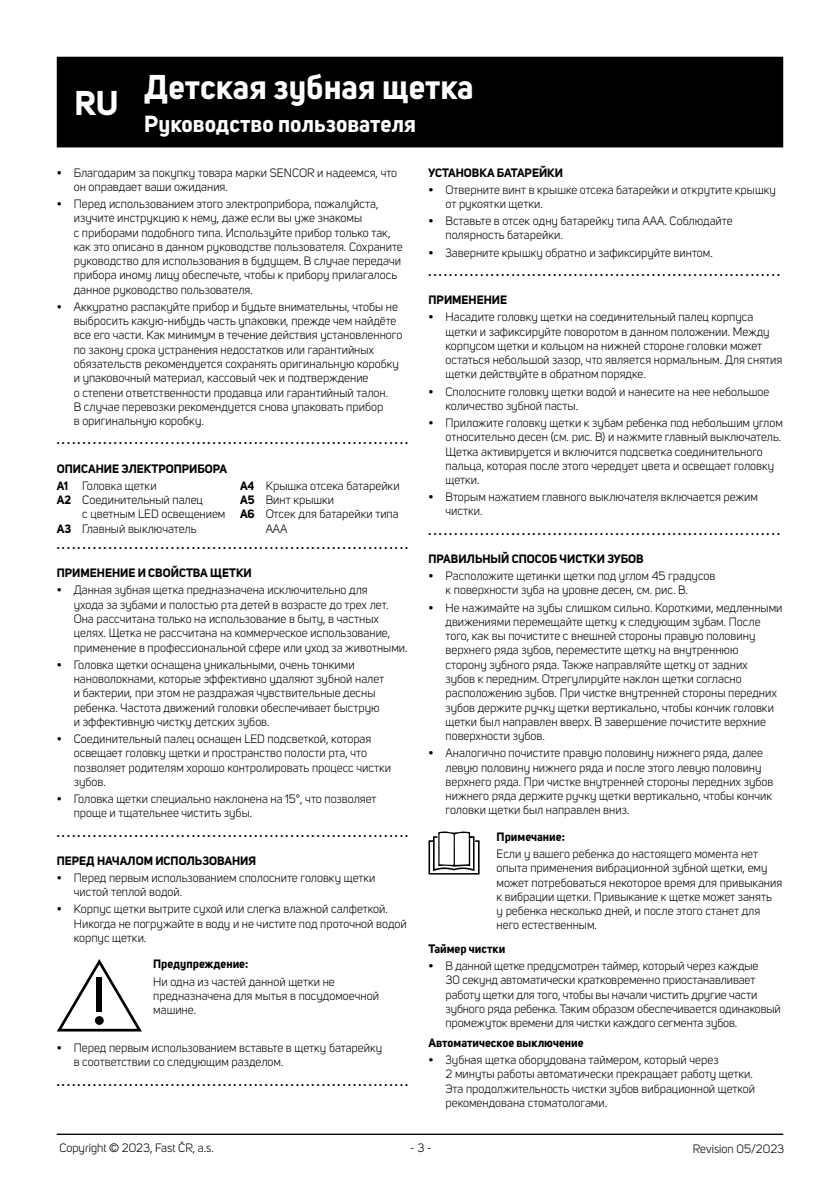
<style>
.page{position:relative;width:840px;height:1191px;background:#fff}
.page>*{position:absolute;margin:0;border:0;box-sizing:border-box;transform-origin:0 0}
.t1{font:700 34px "Uni Sans";color:#fff}
.t2{font:700 23px "Uni Sans";color:#fff}
.t3{font:12px/14.2px "Uni Sans";color:#000}
.t4{font:700 12px/17.2px "Uni Sans";color:#000}
.s1{font-weight:400}
.s2{font-weight:700}
</style>
<div class="page">
<hr style="left:57px;top:1133px;width:725px;height:1px;background:#000">
<svg style="left:57px;top:959px;width:85px;height:72px"></svg>
<div style="left:96px;top:976px;width:6px;height:35px;background:#000"></div>
<div style="left:95px;top:1016px;width:9px;height:9px;background:#000;border-radius:50%"></div>
<svg style="left:428px;top:831px;width:51px;height:43px"></svg>
<div style="left:57px;top:57px;width:725px;height:90px;background:#000"></div>
<h1 class="t1" style="left:74px;top:82px;width:46px">RU</h1>
<h1 class="t1" style="left:144px;top:66px;width:331px">Детская зубная щетка</h1>
<h2 class="t2" style="left:144px;top:110px;width:273px">Руководство пользователя</h2>
<p class="t3" style="left:74px;top:165px;width:325px;text-indent:-17px">• Благодарим за покупку товара марки SENCOR и надеемся, что он оправдает ваши ожидания.</p>
<p class="t3" style="left:74px;top:197px;width:330px;text-indent:-17px">• Перед использованием этого электроприбора, пожалуйста, изучите инструкцию к нему, даже если вы уже знакомы<br>с приборами подобного типа. Используйте прибор только так, как это описано в данном руководстве пользователя. Сохраните руководство для использования в будущем. В случае передачи прибора иному лицу обеспечьте, чтобы к прибору прилагалось данное руководство пользователя.</p>
<p class="t3" style="left:74px;top:300px;width:330px;text-indent:-17px">• Аккуратно распакуйте прибор и будьте внимательны, чтобы не выбросить какую-нибудь часть упаковки, прежде чем найдёте все его части. Как минимум в течение действия установленного по закону срока устранения недостатков или гарантийных обязательств рекомендуется сохранять оригинальную коробку и упаковочный материал, кассовый чек и подтверждение<br>о степени ответственности продавца или гарантийный талон.<br>В случае перевозки рекомендуется снова упаковать прибор<br>в оригинальную коробку.</p>
<p class="t4" style="left:57px;top:431px;width:353px">. . . . . . . . . . . . . . . . . . . . . . . . . . . . . . . . . . . . . . . . . . . . . . . . . . . . . . . . . . . . . . . . . . . .</p>
<p class="t4" style="left:57px;top:460px;width:172px">ОПИСАНИЕ ЭЛЕКТРОПРИБОРА<br>A1 <span class="s1">Головка щетки</span></p>
<p class="t3" style="left:57px;top:493px;width:148px"><span class="s2">A2</span> Соединительный палец</p>
<p class="t3" style="left:82px;top:507px;width:145px">с цветным LED освещением</p>
<p class="t3" style="left:57px;top:521px;width:141px"><span class="s2">A3</span> Главный выключатель</p>
<p class="t3" style="left:240px;top:478px;width:161px"><span class="s2">A4</span> Крышка отсека батарейки</p>
<p class="t3" style="left:240px;top:493px;width:95px"><span class="s2">A5</span> Винт крышки</p>
<p class="t3" style="left:240px;top:507px;width:160px"><span class="s2">A6</span> Отсек для батарейки типа</p>
<p class="t3" style="left:265px;top:521px;width:23px">AAA</p>
<p class="t4" style="left:57px;top:536px;width:353px">. . . . . . . . . . . . . . . . . . . . . . . . . . . . . . . . . . . . . . . . . . . . . . . . . . . . . . . . . . . . . . . . . . . .</p>
<p class="t4" style="left:57px;top:564px;width:196px">ПРИМЕНЕНИЕ И СВОЙСТВА ЩЕТКИ</p>
<p class="t3" style="left:74px;top:583px;width:335px;text-indent:-17px">• Данная зубная щетка предназначена исключительно для<br>ухода за зубами и полостью рта детей в возрасте до трех лет.<br>Она рассчитана только на использование в быту, в частных целях. Щетка не рассчитана на коммерческое использование, применение в профессиональной сфере или уход за животными.</p>
<p class="t3" style="left:74px;top:657px;width:312px;text-indent:-17px">• Головка щетки оснащена уникальными, очень тонкими нановолокнами, которые эффективно удаляют зубной налет и бактерии, при этом не раздражая чувствительные десны ребенка. Частота движений головки обеспечивает быструю и эффективную чистку детских зубов.</p>
<p class="t3" style="left:74px;top:732px;width:319px;text-indent:-17px">• Соединительный палец оснащен LED подсветкой, которая освещает головку щетки и пространство полости рта, что позволяет родителям хорошо контролировать процесс чистки зубов.</p>
<p class="t3" style="left:74px;top:792px;width:304px;text-indent:-17px">• Головка щетки специально наклонена на 15°, что позволяет проще и тщательнее чистить зубы.</p>
<p class="t4" style="left:57px;top:823px;width:353px">. . . . . . . . . . . . . . . . . . . . . . . . . . . . . . . . . . . . . . . . . . . . . . . . . . . . . . . . . . . . . . . . . . . .</p>
<p class="t4" style="left:57px;top:852px;width:201px">ПЕРЕД НАЧАЛОМ ИСПОЛЬЗОВАНИЯ</p>
<p class="t3" style="left:74px;top:870px;width:303px;text-indent:-17px">• Перед первым использованием сполосните головку щетки чистой теплой водой.</p>
<p class="t3" style="left:74px;top:902px;width:334px;text-indent:-17px">• Корпус щетки вытрите сухой или слегка влажной салфеткой.<br>Никогда не погружайте в воду и не чистите под проточной водой корпус щетки.</p>
<p class="t4" style="left:153px;top:955px;width:96px">Предупреждение:</p>
<p class="t3" style="left:153px;top:974px;width:227px">Ни одна из частей данной щетки не предназначена для мытья в посудомоечной машине.</p>
<p class="t3" style="left:74px;top:1041px;width:310px;text-indent:-17px">• Перед первым использованием вставьте в щетку батарейку в соответствии со следующим разделом.</p>
<p class="t4" style="left:57px;top:1072px;width:353px">. . . . . . . . . . . . . . . . . . . . . . . . . . . . . . . . . . . . . . . . . . . . . . . . . . . . . . . . . . . . . . . . . . . .</p>
<p class="t4" style="left:428px;top:164px;width:136px">УСТАНОВКА БАТАРЕЙКИ</p>
<p class="t3" style="left:445px;top:183px;width:331px;text-indent:-17px">• Отверните винт в крышке отсека батарейки и открутите крышку от рукоятки щетки.</p>
<p class="t3" style="left:445px;top:214px;width:288px;text-indent:-17px">• Вставьте в отсек одну батарейку типа ААА. Соблюдайте полярность батарейки.</p>
<p class="t3" style="left:428px;top:245px;width:286px">• Заверните крышку обратно и зафиксируйте винтом.</p>
<p class="t4" style="left:428px;top:263px;width:353px">. . . . . . . . . . . . . . . . . . . . . . . . . . . . . . . . . . . . . . . . . . . . . . . . . . . . . . . . . . . . . . . . . . . .</p>
<p class="t4" style="left:428px;top:291px;width:80px">ПРИМЕНЕНИЕ</p>
<p class="t3" style="left:445px;top:310px;width:338px;text-indent:-17px">• Насадите головку щетки на соединительный палец корпуса щетки и зафиксируйте поворотом в данном положении. Между корпусом щетки и кольцом на нижней стороне головки может остаться небольшой зазор, что является нормальным. Для снятия щетки действуйте в обратном порядке.</p>
<p class="t3" style="left:445px;top:384px;width:325px;text-indent:-17px">• Сполосните головку щетки водой и нанесите на нее небольшое количество зубной пасты.</p>
<p class="t3" style="left:445px;top:416px;width:339px;text-indent:-17px">• Приложите головку щетки к зубам ребенка под небольшим углом относительно десен (см. рис. В) и нажмите главный выключатель.<br>Щетка активируется и включится подсветка соединительного пальца, которая после этого чередует цвета и освещает головку щетки.</p>
<p class="t3" style="left:445px;top:490px;width:314px;text-indent:-17px">• Вторым нажатием главного выключателя включается режим чистки.</p>
<p class="t4" style="left:428px;top:522px;width:353px">. . . . . . . . . . . . . . . . . . . . . . . . . . . . . . . . . . . . . . . . . . . . . . . . . . . . . . . . . . . . . . . . . . . .</p>
<p class="t4" style="left:428px;top:550px;width:216px">ПРАВИЛЬНЫЙ СПОСОБ ЧИСТКИ ЗУБОВ</p>
<p class="t3" style="left:445px;top:569px;width:271px;text-indent:-17px">• Расположите щетинки щетки под углом 45 градусов к поверхности зуба на уровне десен, см. рис. В.</p>
<p class="t3" style="left:445px;top:600px;width:338px;text-indent:-17px">• Не нажимайте на зубы слишком сильно. Короткими, медленными движениями перемещайте щетку к следующим зубам. После того, как вы почистите с внешней стороны правую половину верхнего ряда зубов, переместите щетку на внутреннюю сторону зубного ряда. Также направляйте щетку от задних<br>зубов к передним. Отрегулируйте наклон щетки согласно расположению зубов. При чистке внутренней стороны передних зубов держите ручку щетки вертикально, чтобы кончик головки щетки был направлен вверх. В завершение почистите верхние поверхности зубов.</p>
<p class="t3" style="left:445px;top:746px;width:329px;text-indent:-17px">• Аналогично почистите правую половину нижнего ряда, далее левую половину нижнего ряда и после этого левую половину верхнего ряда. При чистке внутренней стороны передних зубов нижнего ряда держите ручку щетки вертикально, чтобы кончик головки щетки был направлен вниз.</p>
<p class="t4" style="left:496px;top:828px;width:70px">Примечание:</p>
<p class="t3" style="left:496px;top:847px;width:287px">Если у вашего ребенка до настоящего момента нет опыта применения вибрационной зубной щетки, ему может потребоваться некоторое время для привыкания к вибрации щетки. Привыкание к щетке может занять<br>у ребенка несколько дней, и после этого станет для него естественным.</p>
<p class="t4" style="left:428px;top:940px;width:78px">Таймер чистки</p>
<p class="t3" style="left:445px;top:958px;width:337px;text-indent:-17px">• В данной щетке предусмотрен таймер, который через каждые<br>30 секунд автоматически кратковременно приостанавливает работу щетки для того, чтобы вы начали чистить другие части зубного ряда ребенка. Таким образом обеспечивается одинаковый промежуток времени для чистки каждого сегмента зубов.</p>
<p class="t4" style="left:428px;top:1034px;width:157px">Автоматическое выключение</p>
<p class="t3" style="left:445px;top:1053px;width:311px;text-indent:-17px">• Зубная щетка оборудована таймером, который через<br>2 минуты работы автоматически прекращает работу щетки.<br>Эта продолжительность чистки зубов вибрационной щеткой рекомендована стоматологами.</p>
<p class="t3" style="left:59px;top:1140px;width:156px">Copyright © 2023, Fast ČR, a.s.</p>
<p class="t3" style="left:410px;top:1140px;width:23px">- 3 -</p>
<p class="t3" style="left:692px;top:1141px;width:93px">Revision 05/2023</p>
</div>
